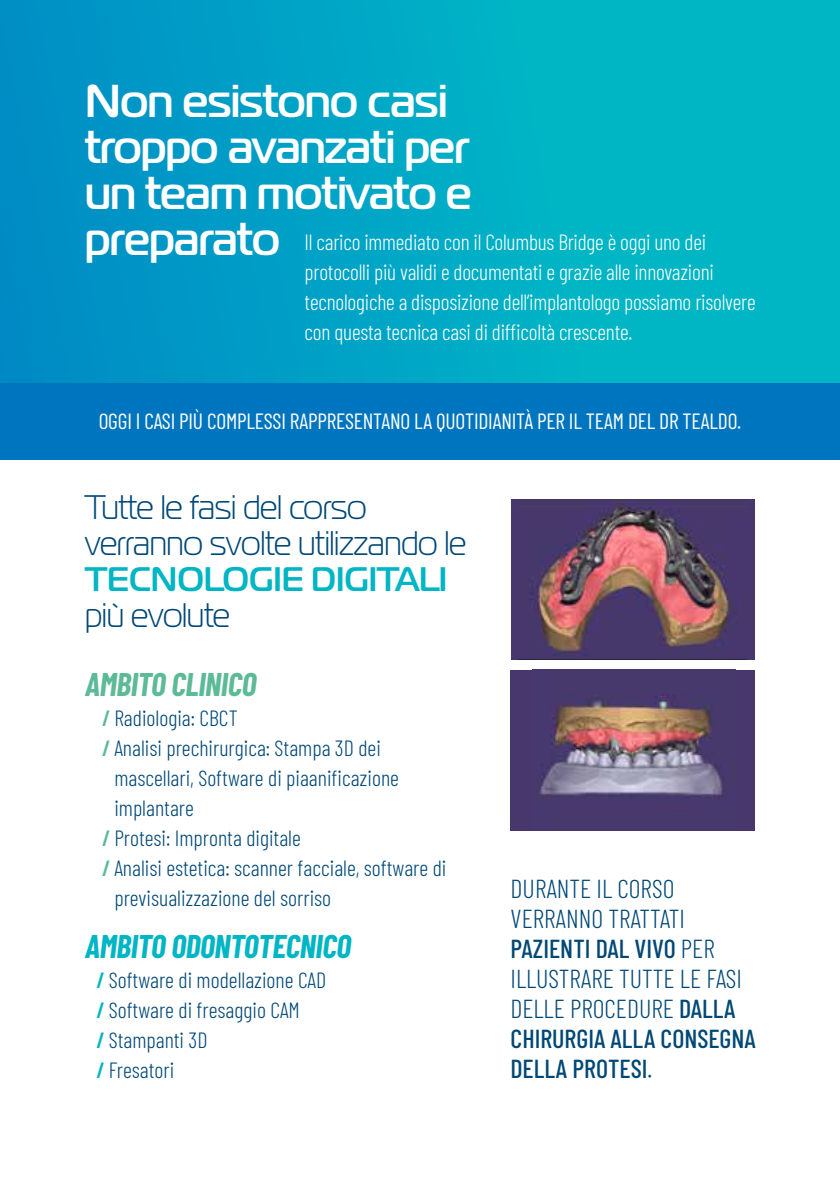
<style>
.page{position:relative;width:840px;height:1191px;background:#fff}
.page>*{position:absolute;margin:0;border:0;box-sizing:border-box;transform-origin:0 0}
.t1{font:700 46px/46px "Magistral";letter-spacing:-.01em;color:#fff}
.t2{font:34px/36px "Magistral";letter-spacing:-.01em;color:#004876}
.t3{font:700 34px "Magistral";color:#00b5c4}
.t4{font:italic 700 32px "Barlow Condensed";letter-spacing:-.01em;color:#00b5c4}
.t5{font:italic 700 32px "Barlow Condensed";letter-spacing:-.01em;color:#5dba97}
.t6{font:300 26px/30px "Barlow Condensed";color:#004876}
.t7{font:300 22px/30px "Barlow Condensed";color:#004876}
.t8{font:300 22px/30px "Barlow Condensed";letter-spacing:-.01em;color:#fff}
.t9{font:22px "Barlow Condensed";letter-spacing:-.01em;color:#fff}
.s1{font-family:"Magistral";font-weight:700;font-size:46px}
.s2{font-weight:600;color:#5dba97}
.s3{font-weight:600;color:#00b5c4}
.s4{font-weight:500}
</style>
<div class="page">
<div style="left:0;top:380px;width:839px;height:79px;background:#0075bf"></div>
<div style="left:0;top:0;width:839px;height:383px;background:linear-gradient(to right,#008fc6,#00bec4)"></div>
<div style="left:510px;top:670px;width:244px;height:160px;background:#47376c"></div>
<img style="left:539px;top:695px;width:185px;height:103px">
<div style="left:511px;top:499px;width:242px;height:161px;background:#47376c"></div>
<img style="left:518px;top:499px;width:227px;height:161px">
<h1 class="t1" style="left:85px;top:78px;width:387px">Non esistono casi troppo avanzati per un team motivato e</h1>
<p class="t8" style="left:304px;top:226px;width:452px;text-indent:-219px"><span class="s1">preparato</span> Il carico immediato con il Columbus Bridge è oggi uno dei protocolli più validi e documentati e grazie alle innovazioni tecnologiche a disposizione dell’implantologo possiamo risolvere con questa tecnica casi di difficoltà crescente.</p>
<p class="t9" style="left:99px;top:405px;width:643px">OGGI I CASI PIÙ COMPLESSI RAPPRESENTANO LA QUOTIDIANITÀ PER IL TEAM DEL DR TEALDO.</p>
<h2 class="t2" style="left:85px;top:488px;width:382px">Tutte le fasi del corso verranno svolte utilizzando le</h2>
<h2 class="t3" style="left:85px;top:556px;width:363px">TECNOLOGIE DIGITALI</h2>
<h2 class="t2" style="left:85px;top:596px;width:146px">più evolute</h2>
<h3 class="t5" style="left:85px;top:661px;width:173px">AMBITO CLINICO</h3>
<p class="t7" style="left:102px;top:701px;width:137px"><span class="s2">/</span> Radiologia: CBCT</p>
<p class="t7" style="left:102px;top:731px;width:280px"><span class="s2">/</span> Analisi prechirurgica: Stampa 3D dei</p>
<p class="t7" style="left:114px;top:761px;width:286px">mascellari, Software di piaanificazione</p>
<p class="t7" style="left:114px;top:791px;width:81px">implantare</p>
<p class="t7" style="left:102px;top:821px;width:200px"><span class="s2">/</span> Protesi: Impronta digitale</p>
<p class="t7" style="left:102px;top:851px;width:345px"><span class="s2">/</span> Analisi estetica: scanner facciale, software di</p>
<p class="t7" style="left:114px;top:881px;width:218px">previsualizzazione del sorriso</p>
<h3 class="t4" style="left:85px;top:923px;width:267px">AMBITO ODONTOTECNICO</h3>
<p class="t7" style="left:96px;top:963px;width:231px"><span class="s3">/</span> Software di modellazione CAD <span class="s3">/</span> Software di fresaggio CAM<br><span class="s3">/</span> Stampanti 3D<br><span class="s3">/</span> Fresatori</p>
<p class="t6" style="left:510px;top:871px;width:247px">DURANTE IL CORSO<br>VERRANNO TRATTATI<br><span class="s4">PAZIENTI DAL VIVO</span> PER<br>ILLUSTRARE TUTTE LE FASI<br>DELLE PROCEDURE <span class="s4">DALLA<br>CHIRURGIA ALLA CONSEGNA<br>DELLA PROTESI</span>.</p>
</div>
